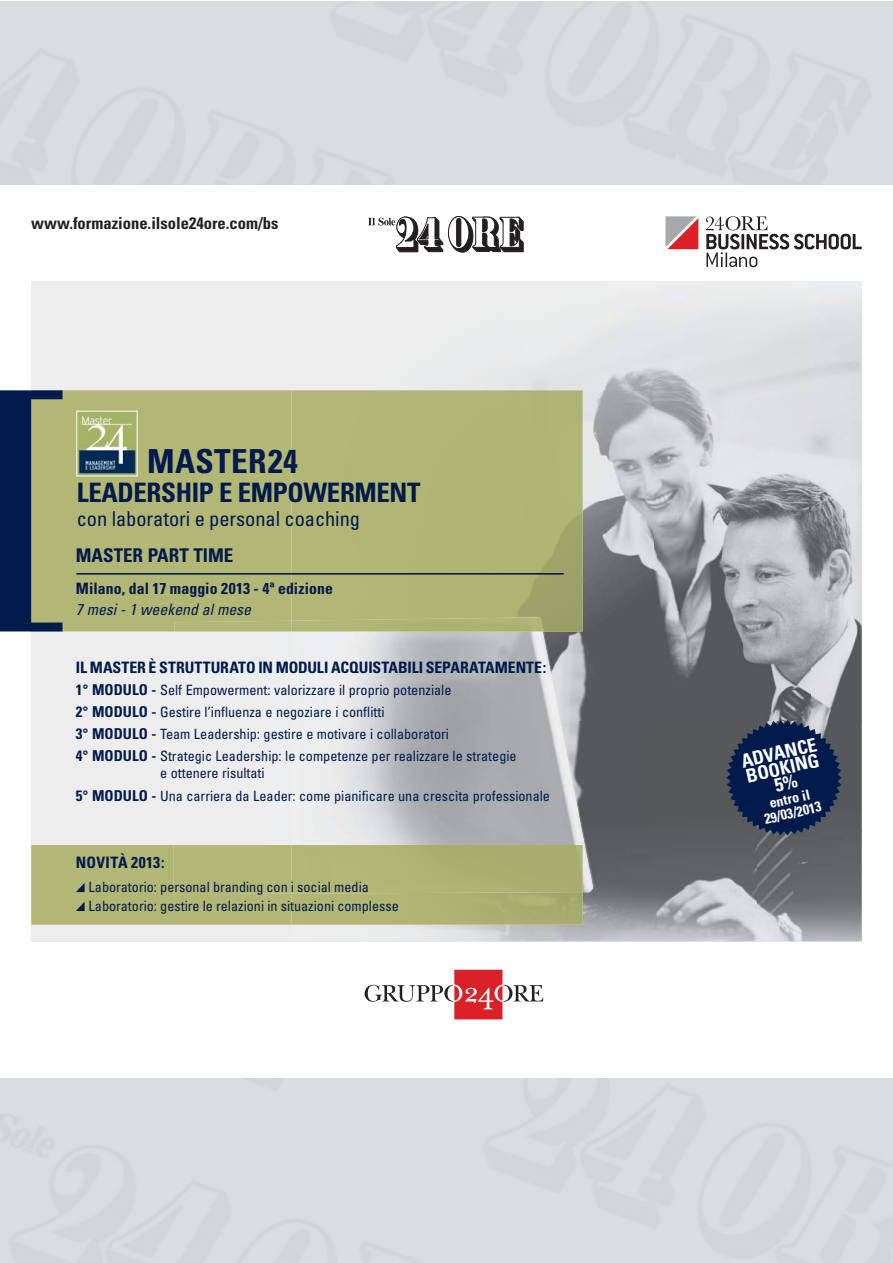
<style>
.page{position:relative;width:893px;height:1263px;background:#fff}
.page>*{position:absolute;margin:0;border:0;box-sizing:border-box;transform-origin:0 0}
.t1{font:700 condensed 33px "Univers";letter-spacing:.01em;color:#001a4b}
.t2{font:700 condensed 26.85px "Univers";letter-spacing:-.01em;color:#001a4b}
.t3{font:condensed 20.4px "Univers";letter-spacing:-.005em;color:#001a4b}
.t4{font:700 condensed 18.9px/15.8px "Univers";color:#fff;text-align:center}
.t5{font:700 condensed 18.9px "Univers";color:#001a4b}
.t6{font:700 condensed 16.65px "Univers";color:#231f20}
.t7{font:700 condensed 15.75px "Univers";letter-spacing:.005em;color:#001a4b}
.t8{font:italic condensed 15.75px "Univers";color:#001a4b}
.t9{font:700 condensed 14.25px/14.2px "Univers";color:#fff;text-align:center}
.t10{font:condensed 14.1px/21.8px "Univers";color:#001a4b}
.s1{font-weight:700;font-size:15px}
</style>
<div class="page">
<img style="left:0;top:1px;width:892px;height:1262px">
<p class="t6" style="left:31px;top:213px;width:249px">www.formazione.ilsole24ore.com/bs</p>
<h1 class="t1" style="left:147px;top:441px;width:152px">MASTER24</h1>
<h2 class="t2" style="left:77px;top:476px;width:345px">LEADERSHIP E EMPOWERMENT</h2>
<h3 class="t3" style="left:77px;top:505px;width:285px">con laboratori e personal coaching</h3>
<h3 class="t5" style="left:76px;top:544px;width:159px">MASTER PART TIME</h3>
<p class="t7" style="left:76px;top:578px;width:259px">Milano, dal 17 maggio 2013 - 4ª edizione</p>
<p class="t8" style="left:76px;top:600px;width:177px">7 mesi - 1 weekend al mese</p>
<p class="t7" style="left:76px;top:658px;width:472px">IL MASTER È STRUTTURATO IN MODULI ACQUISTABILI SEPARATAMENTE:</p>
<p class="t10" style="left:76px;top:679px;width:442px"><span class="s1">1° MODULO -</span> Self Empowerment: valorizzare il proprio potenziale<br><span class="s1">2° MODULO -</span> Gestire l’influenza e negoziare i conflitti<br><span class="s1">3° MODULO -</span> Team Leadership: gestire e motivare i collaboratori<br><span class="s1">4° MODULO -</span> Strategic Leadership: le competenze per realizzare le strategie</p>
<p class="t10" style="left:76px;top:761px;width:476px;line-height:23.4px;text-indent:84px">e ottenere risultati<br><span class="s1">5° MODULO -</span> Una carriera da Leader: come pianificare una crescita professionale</p>
<p class="t7" style="left:76px;top:853px;width:90px">NOVITÀ 2013:</p>
<p class="t10" style="left:89px;top:877px;width:312px;line-height:18.9px">Laboratorio: personal branding con i social media<br>Laboratorio: gestire le relazioni in situazioni complesse</p>
<h3 class="t4" style="left:740px;top:753px;width:79px;rotate:-13deg">ADVANCE<br>BOOKING<br>5%</h3>
<p class="t9" style="left:760px;top:798px;width:60px;rotate:-13deg">entro il<br>29/03/2013</p>
</div>
